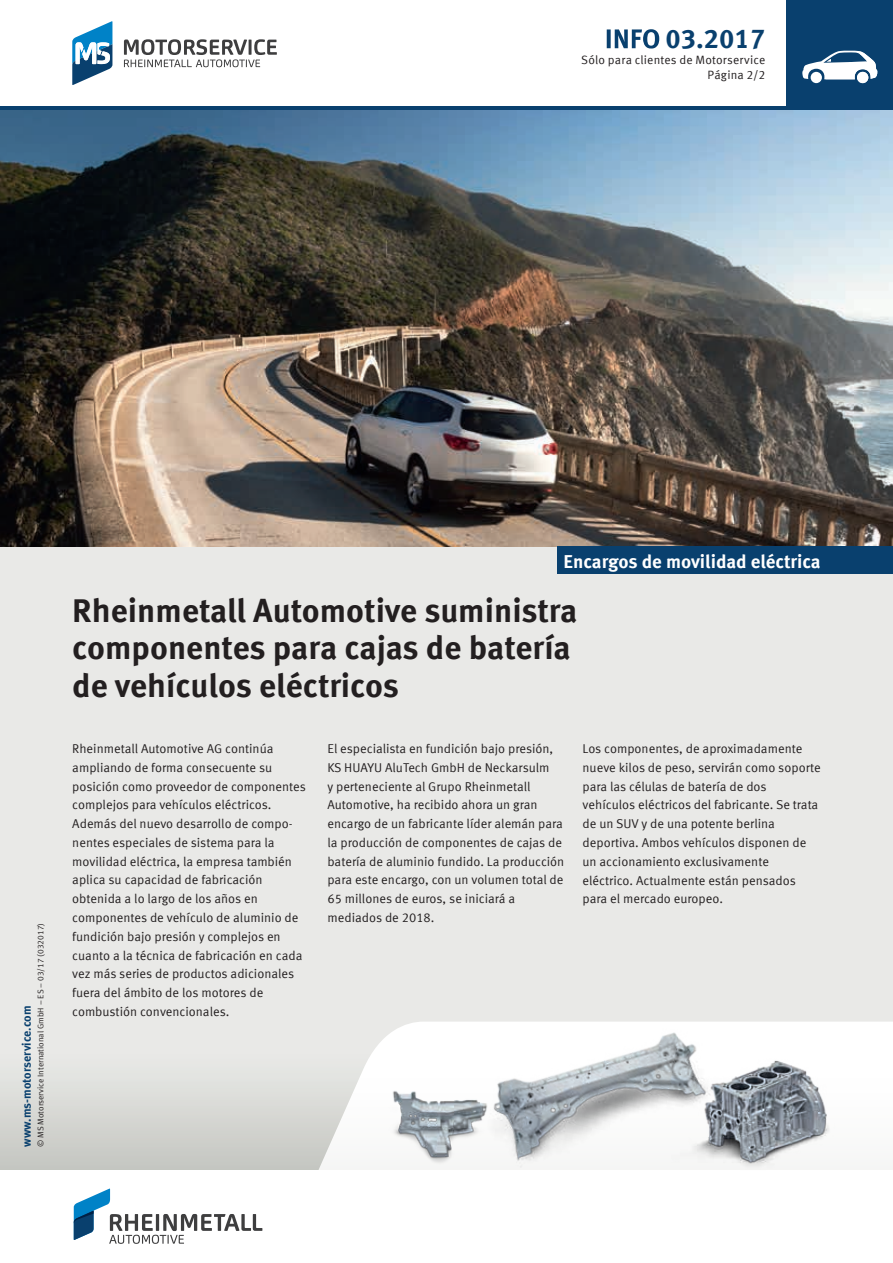
<style>
.page{position:relative;width:893px;height:1263px;background:#fff}
.page>*{position:absolute;margin:0;border:0;box-sizing:border-box;transform-origin:0 0}
.t1{font:700 33px/37.5px "Meta Offc Pro";color:#231f20}
.t2{font:700 27px "Meta Offc Pro";color:#09406e}
.t3{font:700 18.75px "Meta Offc Pro";color:#fff}
.t4{font:12.75px/18.8px "Meta Offc Pro Norm";color:#231f20}
.t5{font:12px/15px "Meta Offc Pro Norm";letter-spacing:.015em;color:#231f20;text-align:right}
.t6{font:700 12px "Meta Offc Pro";color:#09406e}
.t7{font:8.25px "Meta Offc Pro Norm";color:#231f20}
</style>
<div class="page">
<div style="left:0;top:106px;width:893px;height:5px;background:#09406e"></div>
<svg style="left:74px;top:1188px;width:188px;height:56px"></svg>
<div style="left:787px;top:0;width:106px;height:106px;background:#09406e"></div>
<svg style="left:802px;top:50px;width:76px;height:33px"></svg>
<svg style="left:124px;top:39px;width:153px;height:28px"></svg>
<svg style="left:72px;top:21px;width:40px;height:64px"></svg>
<svg style="left:607px;top:29px;width:52px;height:20px"></svg>
<div style="left:0;top:546px;width:893px;height:623px;background:#e9e9e7"></div>
<img style="left:0;top:111px;width:893px;height:436px">
<div style="left:0;top:1054px;width:893px;height:115px;background:linear-gradient(to bottom,#eaeae8,#c5c6c1)"></div>
<svg style="left:310px;top:1022px;width:583px;height:147px;fill:#fdfdfd"></svg>
<img style="left:385px;top:1085px;width:91px;height:85px">
<img style="left:476px;top:1022px;width:257px;height:148px">
<img style="left:671px;top:1051px;width:185px;height:119px">
<div style="left:557px;top:547px;width:336px;height:27px;background:#09406e"></div>
<h2 class="t2" style="left:665px;top:18px;width:102px">03.2017</h2>
<p class="t5" style="left:581px;top:51px;width:186px">Sólo para clientes de Motorservice<br>Página 2/2</p>
<p class="t7" style="left:34px;top:1147px;width:226px;rotate:-90deg">© MS Motorservice International GmbH – ES – 03/17 (032017)</p>
<p class="t6" style="left:17px;top:1147px;width:143px;rotate:-90deg">www.ms-motorservice.com</p>
<h3 class="t3" style="left:564px;top:546px;width:259px">Encargos de movilidad eléctrica</h3>
<h1 class="t1" style="left:72px;top:590px;width:507px">Rheinmetall Automotive suministra componentes para cajas de batería de vehículos eléctricos</h1>
<p class="t4" style="left:72px;top:738px;width:235px">Rheinmetall Automotive AG continúa ampliando de forma consecuente su posición como proveedor de componentes complejos para vehículos eléctricos.<br>Además del nuevo desarrollo de compo&shy;nentes especiales de sistema para la movilidad eléctrica, la empresa también aplica su capacidad de fabricación obtenida a lo largo de los años en componentes de vehículo de aluminio de fundición bajo presión y complejos en cuanto a la técnica de fabricación en cada vez más series de productos adicionales fuera del ámbito de los motores de combustión convencionales.</p>
<p class="t4" style="left:327px;top:738px;width:238px">El especialista en fundición bajo presión, KS HUAYU AluTech GmbH de Neckarsulm<br>y perteneciente al Grupo Rheinmetall Automotive, ha recibido ahora un gran encargo de un fabricante líder alemán para la producción de componentes de cajas de batería de aluminio fundido. La producción para este encargo, con un volumen total de 65 millones de euros, se iniciará a mediados de 2018.</p>
<p class="t4" style="left:583px;top:739px;width:240px">Los componentes, de aproximadamente nueve kilos de peso, servirán como soporte para las células de batería de dos vehículos eléctricos del fabricante. Se trata de un SUV y de una potente berlina deportiva. Ambos vehículos disponen de un accionamiento exclusivamente eléctrico. Actualmente están pensados para el mercado europeo.</p>
</div>
